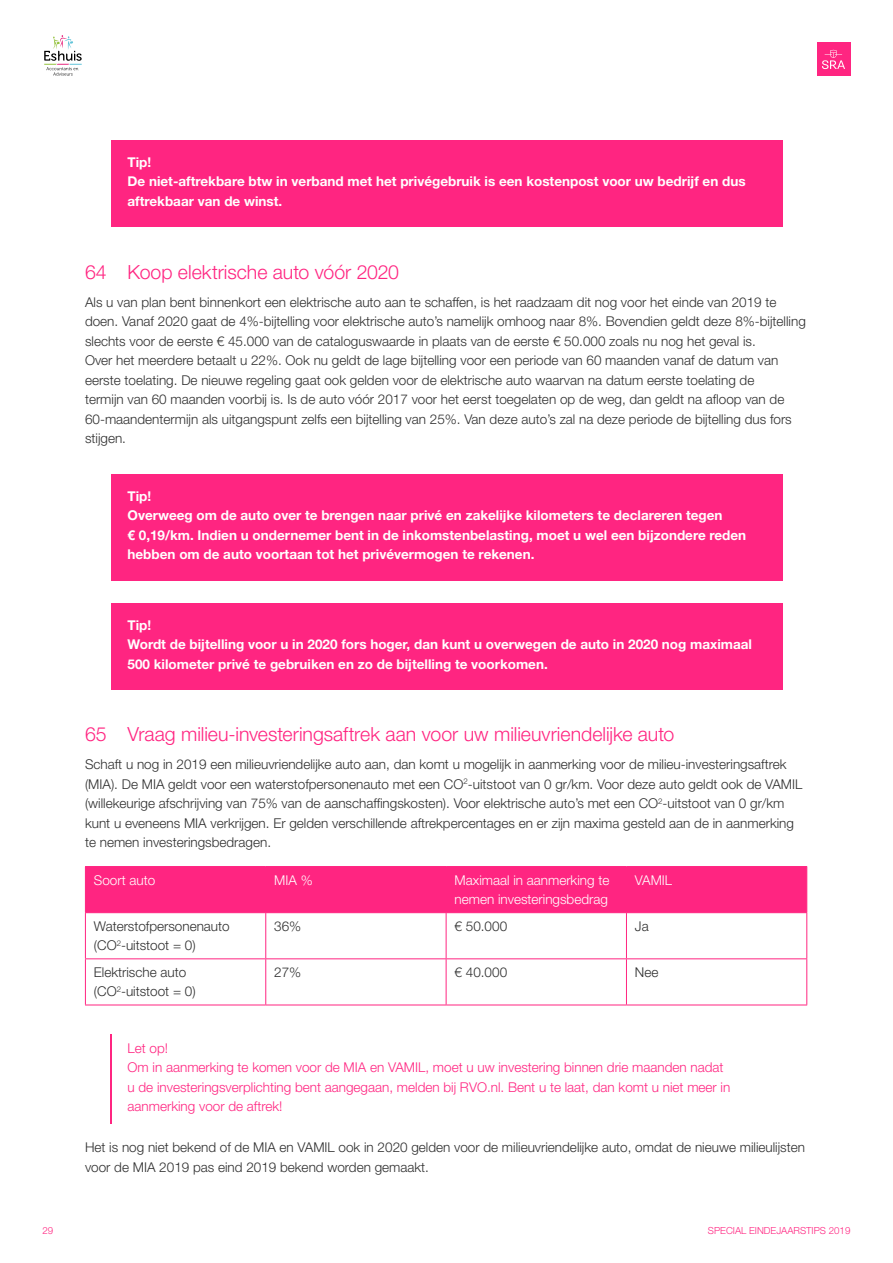
<style>
.page{position:relative;width:893px;height:1263px;background:#fff}
.page>*{position:absolute;margin:0;border:0;box-sizing:border-box;transform-origin:0 0}
.t1{font:300 19.5px "Helvetica Neue LT Std";color:#ff2581}
.t2{font:300 13.5px/19.5px "Helvetica Neue LT Std";color:#2f2f2f}
.t3{font:700 13.5px/19.5px "Helvetica Neue LT Std";color:#fff}
.t4{font:300 13.5px/19.5px "Helvetica Neue LT Std";color:#ff2581}
.t5{font:300 13.5px/19.5px "Helvetica Neue LT Std";color:#fff}
.t6{font:300 9.75px "Helvetica Neue LT Std";color:#ff2581}
</style>
<div class="page">
<div style="left:817px;top:43px;width:33px;height:33px;background:#ff2581"></div>
<svg style="left:822px;top:50px;width:23px;height:19px"></svg>
<svg style="left:44px;top:35px;width:38px;height:41px"></svg>
<div style="left:111px;top:140px;width:671px;height:87px;background:#ff2581"></div>
<div style="left:111px;top:474px;width:671px;height:106px;background:#ff2581"></div>
<div style="left:111px;top:603px;width:671px;height:87px;background:#ff2581"></div>
<hr style="left:111px;top:1035px;width:1px;height:89px;background:#ff2581">
<div style="left:86px;top:867px;width:720px;height:45px;background:#ff2581"></div>
<hr style="left:85px;top:867px;width:1px;height:45px;background:#ff2581">
<hr style="left:85px;top:866px;width:181px;height:1px;background:#ff2581">
<hr style="left:266px;top:866px;width:180px;height:1px;background:#ff2581">
<hr style="left:446px;top:866px;width:180px;height:1px;background:#ff2581">
<hr style="left:626px;top:866px;width:181px;height:1px;background:#ff2581">
<hr style="left:265px;top:867px;width:1px;height:45px;background:#ff2581">
<hr style="left:446px;top:867px;width:1px;height:45px;background:#ff2581">
<hr style="left:626px;top:867px;width:1px;height:45px;background:#ff2581">
<hr style="left:806px;top:867px;width:1px;height:45px;background:#ff2581">
<hr style="left:85px;top:913px;width:1px;height:45px;background:#ff2581">
<hr style="left:85px;top:959px;width:1px;height:45px;background:#ff2581">
<hr style="left:85px;top:912px;width:181px;height:1px;background:#ff2581">
<hr style="left:266px;top:912px;width:180px;height:1px;background:#ff2581">
<hr style="left:446px;top:912px;width:180px;height:1px;background:#ff2581">
<hr style="left:626px;top:912px;width:181px;height:1px;background:#ff2581">
<hr style="left:265px;top:913px;width:1px;height:45px;background:#ff2581">
<hr style="left:446px;top:913px;width:1px;height:45px;background:#ff2581">
<hr style="left:626px;top:913px;width:1px;height:45px;background:#ff2581">
<hr style="left:806px;top:913px;width:1px;height:45px;background:#ff2581">
<hr style="left:265px;top:959px;width:1px;height:45px;background:#ff2581">
<hr style="left:446px;top:959px;width:1px;height:45px;background:#ff2581">
<hr style="left:626px;top:959px;width:1px;height:45px;background:#ff2581">
<hr style="left:806px;top:959px;width:1px;height:45px;background:#ff2581">
<hr style="left:85px;top:958px;width:181px;height:1px;background:#ff2581">
<hr style="left:266px;top:958px;width:180px;height:1px;background:#ff2581">
<hr style="left:446px;top:958px;width:180px;height:1px;background:#ff2581">
<hr style="left:626px;top:958px;width:181px;height:1px;background:#ff2581">
<hr style="left:85px;top:1004px;width:181px;height:1px;background:#ff2581">
<hr style="left:266px;top:1004px;width:180px;height:1px;background:#ff2581">
<hr style="left:446px;top:1004px;width:180px;height:1px;background:#ff2581">
<hr style="left:626px;top:1004px;width:181px;height:1px;background:#ff2581">
<p class="t3" style="left:128px;top:152px;width:620px">Tip!<br>De niet-aftrekbare btw in verband met het privégebruik is een kostenpost voor uw bedrijf en dus aftrekbaar van de winst.</p>
<h1 class="t1" style="left:85px;top:260px;width:316px">64 Koop elektrische auto vóór 2020</h1>
<p class="t2" style="left:85px;top:292px;width:722px">Als u van plan bent binnenkort een elektrische auto aan te schaffen, is het raadzaam dit nog voor het einde van 2019 te doen. Vanaf 2020 gaat de 4%-bijtelling voor elektrische auto’s namelijk omhoog naar 8%. Bovendien geldt deze 8%-bijtelling slechts voor de eerste € 45.000 van de cataloguswaarde in plaats van de eerste € 50.000 zoals nu nog het geval is.<br>Over het meerdere betaalt u 22%. Ook nu geldt de lage bijtelling voor een periode van 60 maanden vanaf de datum van eerste toelating. De nieuwe regeling gaat ook gelden voor de elektrische auto waarvan na datum eerste toelating de<br>termijn van 60 maanden voorbij is. Is de auto vóór 2017 voor het eerst toegelaten op de weg, dan geldt na afloop van de 60-maandentermijn als uitgangspunt zelfs een bijtelling van 25%. Van deze auto’s zal na deze periode de bijtelling dus fors stijgen.</p>
<p class="t3" style="left:128px;top:486px;width:620px">Tip!<br>Overweeg om de auto over te brengen naar privé en zakelijke kilometers te declareren tegen<br>€ 0,19/km. Indien u ondernemer bent in de inkomstenbelasting, moet u wel een bijzondere reden hebben om de auto voortaan tot het privévermogen te rekenen.</p>
<p class="t3" style="left:128px;top:615px;width:626px">Tip!<br>Wordt de bijtelling voor u in 2020 fors hoger, dan kunt u overwegen de auto in 2020 nog maximaal<br>500 kilometer privé te gebruiken en zo de bijtelling te voorkomen.</p>
<h1 class="t1" style="left:85px;top:722px;width:591px">65 Vraag milieu-investeringsaftrek aan voor uw milieuvriendelijke auto</h1>
<p class="t2" style="left:85px;top:754px;width:719px">Schaft u nog in 2019 een milieuvriendelijke auto aan, dan komt u mogelijk in aanmerking voor de milieu-investeringsaftrek (MIA). De MIA geldt voor een waterstofpersonenauto met een CO<sup>2</sup>-uitstoot van 0 gr/km. Voor deze auto geldt ook de VAMIL (willekeurige afschrijving van 75% van de aanschaffingskosten). Voor elektrische auto’s met een CO<sup>2</sup>-uitstoot van 0 gr/km kunt u eveneens MIA verkrijgen. Er gelden verschillende aftrekpercentages en er zijn maxima gesteld aan de in aanmerking te nemen investeringsbedragen.</p>
<p class="t5" style="left:94px;top:870px;width:63px">Soort auto</p>
<p class="t5" style="left:274px;top:870px;width:40px">MIA %</p>
<p class="t5" style="left:455px;top:870px;width:156px">Maximaal in aanmerking te nemen investeringsbedrag</p>
<p class="t5" style="left:635px;top:870px;width:39px">VAMIL</p>
<p class="t2" style="left:94px;top:916px;width:137px">Waterstofpersonenauto (CO<sup>2</sup>-uitstoot = 0)</p>
<p class="t2" style="left:274px;top:916px;width:29px">36%</p>
<p class="t2" style="left:455px;top:916px;width:54px">€ 50.000</p>
<p class="t2" style="left:635px;top:916px;width:15px">Ja</p>
<p class="t2" style="left:94px;top:962px;width:103px">Elektrische auto (CO<sup>2</sup>-uitstoot = 0)</p>
<p class="t2" style="left:274px;top:962px;width:29px">27%</p>
<p class="t2" style="left:455px;top:962px;width:54px">€ 40.000</p>
<p class="t2" style="left:635px;top:962px;width:25px">Nee</p>
<p class="t4" style="left:128px;top:1038px;width:604px">Let op!<br>Om in aanmerking te komen voor de MIA en VAMIL, moet u uw investering binnen drie maanden nadat u de investeringsverplichting bent aangegaan, melden bij RVO.nl. Bent u te laat, dan komt u niet meer in aanmerking voor de aftrek!</p>
<p class="t2" style="left:85px;top:1137px;width:721px">Het is nog niet bekend of de MIA en VAMIL ook in 2020 gelden voor de milieuvriendelijke auto, omdat de nieuwe milieulijsten voor de MIA 2019 pas eind 2019 bekend worden gemaakt.</p>
<p class="t6" style="left:43px;top:1224px;width:12px">29</p>
<p class="t6" style="left:708px;top:1224px;width:144px">SPECIAL EINDEJAARSTIPS 2019</p>
</div>
